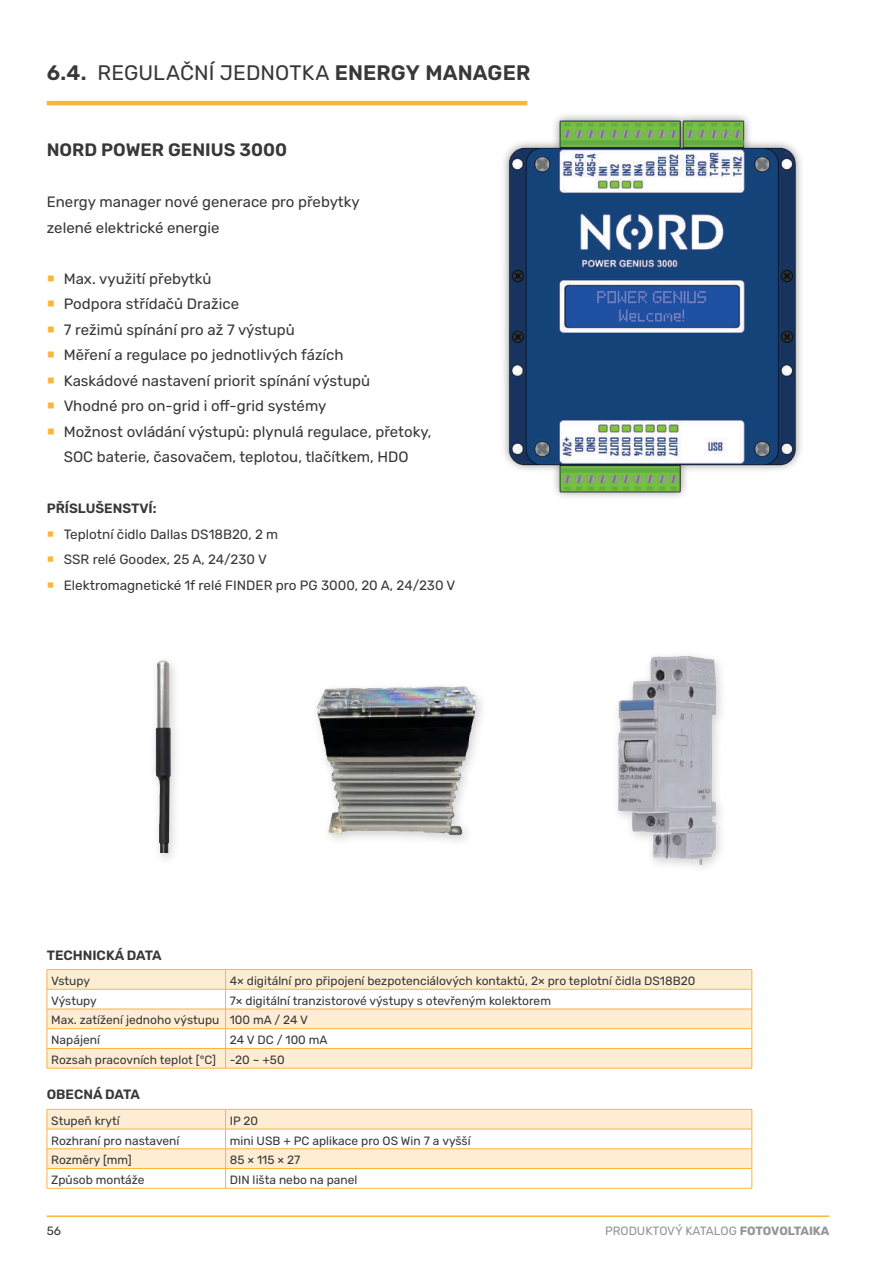
<style>
.page{position:relative;width:893px;height:1263px;background:#fff}
.page>*{position:absolute;margin:0;border:0;box-sizing:border-box;transform-origin:0 0}
.t1{font:600 21px "Rubik";letter-spacing:.01em;color:#383839}
.t2{font:600 18px "Rubik";color:#383839}
.t3{font:15px/25.5px "Rubik";color:#383839}
.t4{font:13.5px/25.5px "Rubik";color:#383839}
.t5{font:600 13.5px "Rubik";color:#383839}
.t6{font:12px/19.6px "Rubik";color:#383839}
.t7{font:12px "Rubik";color:#939598}
.s1{font-weight:400}
.s2{font-weight:700}
</style>
<div class="page">
<hr style="left:47px;top:1215px;width:782px;height:2px;background:#fcb439">
<img style="left:456px;top:100px;width:345px;height:397px">
<hr style="left:47px;top:969px;width:179px;height:1px;background:#fcb439">
<hr style="left:226px;top:969px;width:526px;height:1px;background:#fcb439">
<svg style="left:47px;top:970px;width:706px;height:98px"></svg>
<hr style="left:226px;top:1028px;width:526px;height:1px;background:#fcb439">
<hr style="left:226px;top:1048px;width:526px;height:1px;background:#fcb439">
<hr style="left:47px;top:1068px;width:179px;height:1px;background:#fcb439">
<hr style="left:226px;top:1068px;width:526px;height:1px;background:#fcb439">
<div style="left:149px;top:655px;width:33px;height:211px;background:#231f20;opacity:.2"></div>
<img style="left:155px;top:660px;width:16px;height:193px">
<div style="left:611px;top:650px;width:116px;height:227px;background:#231f20;opacity:.2"></div>
<img style="left:618px;top:656px;width:98px;height:209px">
<div style="left:310px;top:681px;width:177px;height:167px;background:#231f20;opacity:.2"></div>
<img style="left:317px;top:686px;width:159px;height:149px">
<hr style="left:47px;top:1188px;width:179px;height:1px;background:#fcb439">
<svg style="left:47px;top:1109px;width:706px;height:79px"></svg>
<hr style="left:226px;top:1168px;width:526px;height:1px;background:#fcb439">
<hr style="left:226px;top:1188px;width:526px;height:1px;background:#fcb439">
<hr style="left:49px;top:101px;width:476px;height:4px;background:#fcb439">
<h1 class="t1" style="left:47px;top:60px;width:485px">6.4. <span class="s1">REGULAČNÍ JEDNOTKA</span> ENERGY MANAGER</h1>
<h2 class="t2" style="left:47px;top:139px;width:242px">NORD POWER GENIUS 3000</h2>
<p class="t3" style="left:47px;top:190px;width:315px">Energy manager nové generace pro přebytky zelené elektrické energie</p>
<p class="t3" style="left:64px;top:266px;width:369px">Max. využití přebytků<br>Podpora střídačů Dražice<br>7 režimů spínání pro až 7 výstupů<br>Měření a regulace po jednotlivých fázích<br>Kaskádové nastavení priorit spínání výstupů<br>Vhodné pro on-grid i off-grid systémy<br>Možnost ovládání výstupů: plynulá regulace, přetoky, SOC baterie, časovačem, teplotou, tlačítkem, HDO</p>
<p class="t5" style="left:47px;top:501px;width:111px">PŘÍSLUŠENSTVÍ:</p>
<p class="t4" style="left:64px;top:522px;width:393px">Teplotní čidlo Dallas DS18B20, 2 m<br>SSR relé Goodex, 25 A, 24/230 V<br>Elektromagnetické 1f relé FINDER pro PG 3000, 20 A, 24/230 V</p>
<p class="t5" style="left:47px;top:947px;width:116px">TECHNICKÁ DATA</p>
<p class="t6" style="left:51px;top:971px;width:40px">Vstupy</p>
<p class="t6" style="left:230px;top:971px;width:467px">4× digitální pro připojení bezpotenciálových kontaktů, 2× pro teplotní čidla DS18B20</p>
<p class="t6" style="left:51px;top:991px;width:47px">Výstupy</p>
<p class="t6" style="left:51px;top:991px;width:501px;text-indent:179px">7× digitální tranzistorové výstupy s otevřeným kolektorem<br>Max. zatížení jednoho výstupu 100 mA / 24 V<br>Napájení</p>
<p class="t6" style="left:51px;top:1030px;width:278px;text-indent:179px">24 V DC / 100 mA<br>Rozsah pracovních teplot [°C] -20 ~ +50</p>
<p class="t5" style="left:47px;top:1087px;width:95px">OBECNÁ DATA</p>
<p class="t6" style="left:51px;top:1111px;width:70px">Stupeň krytí</p>
<p class="t6" style="left:230px;top:1111px;width:30px">IP 20</p>
<p class="t6" style="left:51px;top:1131px;width:130px">Rozhraní pro nastavení</p>
<p class="t6" style="left:230px;top:1131px;width:242px">mini USB + PC aplikace pro OS Win 7 a vyšší</p>
<p class="t6" style="left:51px;top:1150px;width:82px">Rozměry [mm]</p>
<p class="t6" style="left:230px;top:1150px;width:72px">85 × 115 × 27</p>
<p class="t6" style="left:51px;top:1170px;width:95px">Způsob montáže</p>
<p class="t6" style="left:230px;top:1170px;width:129px">DIN lišta nebo na panel</p>
<p class="t6" style="left:47px;top:1221px;width:16px">56</p>
<p class="t7" style="left:605px;top:1223px;width:226px">PRODUKTOVÝ KATALOG <span class="s2">FOTOVOLTAIKA</span></p>
</div>
